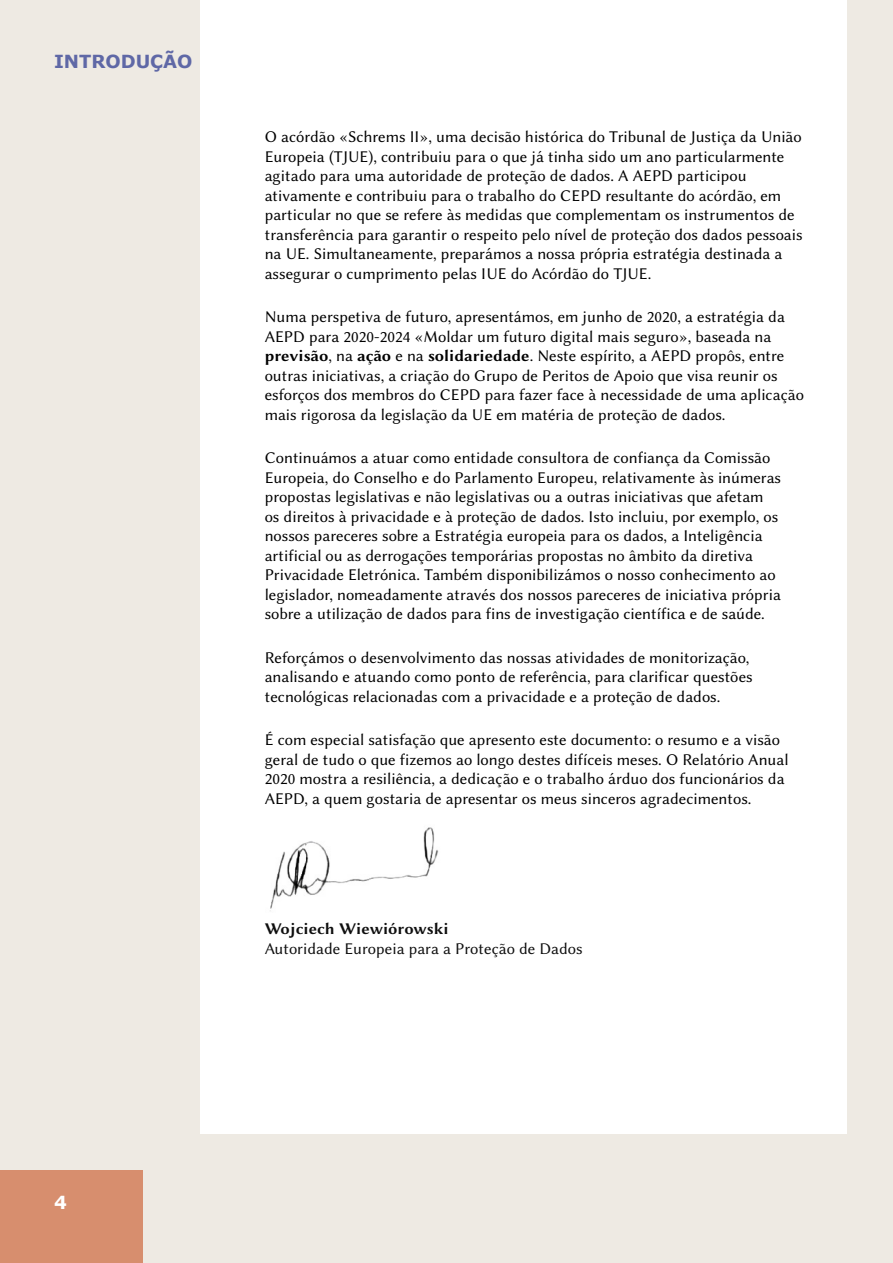
<style>
.page{position:relative;width:893px;height:1263px;background:#eeeae3}
.page>*{position:absolute;margin:0;border:0;box-sizing:border-box;transform-origin:0 0}
.t1{font:700 18px "Verdana";color:#5f68a6}
.t2{font:700 18px "Verdana";color:#fff}
.t3{font:16.5px/19.5px "Libertinus Sans";color:#000}
.t4{font:16.5px "Libertinus Sans";color:#0f0f0f}
.t5{font:700 16.5px "Libertinus Sans";color:#0f0f0f}
.s1{font-weight:700}
</style>
<div class="page">
<div style="left:200px;top:0;width:647px;height:1133px;background:#fff"></div>
<img style="left:270px;top:827px;width:169px;height:84px">
<div style="left:0;top:1170px;width:142px;height:93px;background:#d78e6e"></div>
<p class="t1" style="left:54px;top:50px;width:140px">INTRODUÇÃO</p>
<p class="t3" style="left:265px;top:127px;width:539px">O acórdão «Schrems II», uma decisão histórica do Tribunal de Justiça da União Europeia (TJUE), contribuiu para o que já tinha sido um ano particularmente agitado para uma autoridade de proteção de dados. A AEPD participou ativamente e contribuiu para o trabalho do CEPD resultante do acórdão, em particular no que se refere às medidas que complementam os instrumentos de transferência para garantir o respeito pelo nível de proteção dos dados pessoais na UE. Simultaneamente, preparámos a nossa própria estratégia destinada a assegurar o cumprimento pelas IUE do Acórdão do TJUE.</p>
<p class="t3" style="left:265px;top:307px;width:541px">Numa perspetiva de futuro, apresentámos, em junho de 2020, a estratégia da AEPD para 2020-2024 «Moldar um futuro digital mais seguro», baseada na <span class="s1">previsão</span>, na <span class="s1">ação</span> e na <span class="s1">solidariedade</span>. Neste espírito, a AEPD propôs, entre outras iniciativas, a criação do Grupo de Peritos de Apoio que visa reunir os esforços dos membros do CEPD para fazer face à necessidade de uma aplicação mais rigorosa da legislação da UE em matéria de proteção de dados.</p>
<p class="t3" style="left:265px;top:448px;width:518px">Continuámos a atuar como entidade consultora de confiança da Comissão Europeia, do Conselho e do Parlamento Europeu, relativamente às inúmeras propostas legislativas e não legislativas ou a outras iniciativas que afetam os direitos à privacidade e à proteção de dados. Isto incluiu, por exemplo, os nossos pareceres sobre a Estratégia europeia para os dados, a Inteligência artificial ou as derrogações temporárias propostas no âmbito da diretiva Privacidade Eletrónica. Também disponibilizámos o nosso conhecimento ao legislador, nomeadamente através dos nossos pareceres de iniciativa própria sobre a utilização de dados para fins de investigação científica e de saúde.</p>
<p class="t3" style="left:265px;top:648px;width:489px">Reforçámos o desenvolvimento das nossas atividades de monitorização, analisando e atuando como ponto de referência, para clarificar questões tecnológicas relacionadas com a privacidade e a proteção de dados.</p>
<p class="t3" style="left:265px;top:730px;width:525px">É com especial satisfação que apresento este documento: o resumo e a visão geral de tudo o que fizemos ao longo destes difíceis meses. O Relatório Anual 2020 mostra a resiliência, a dedicação e o trabalho árduo dos funcionários da AEPD, a quem gostaria de apresentar os meus sinceros agradecimentos.</p>
<p class="t5" style="left:265px;top:917px;width:185px">Wojciech Wiewiórowski</p>
<p class="t4" style="left:265px;top:939px;width:319px">Autoridade Europeia para a Proteção de Dados</p>
<p class="t2" style="left:54px;top:1191px;width:14px">4</p>
</div>
